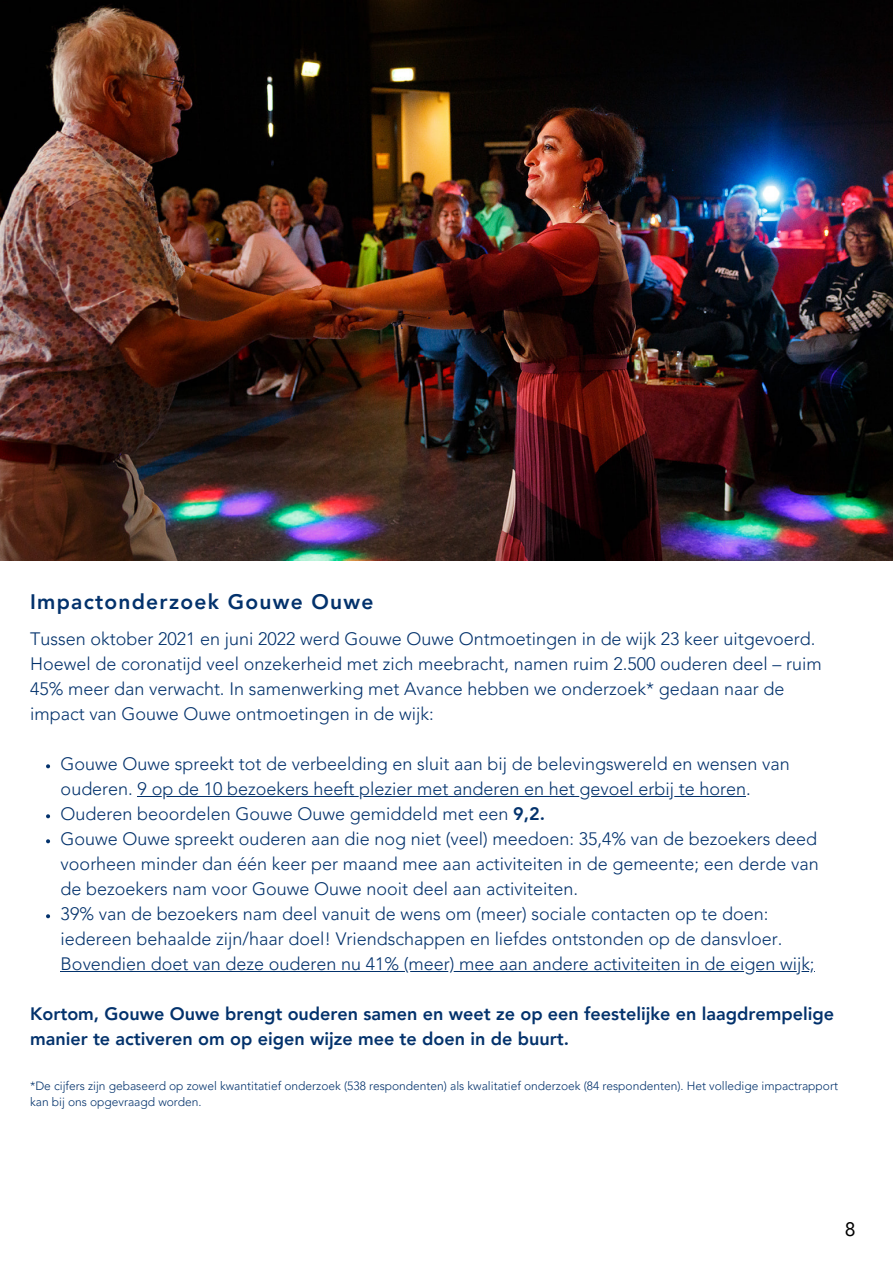
<style>
.page{position:relative;width:893px;height:1264px;background:#fff}
.page>*{position:absolute;margin:0;border:0;box-sizing:border-box;transform-origin:0 0}
.t1{font:800 21px "Avenir LT Pro";letter-spacing:.06em;color:#03326c}
.t2{font:19.5px "Avenir LT Pro";color:#000}
.t3{font:300 18px/25px "Avenir LT Pro";color:#03326c}
.t4{font:800 18px/25px "Avenir LT Pro";color:#03326c}
.t5{font:300 12px/16px "Avenir LT Pro";color:#03326c}
.s1{font-weight:800}
</style>
<div class="page">
<img style="left:0;top:0;width:892px;height:560px">
<svg style="left:46px;top:764px;width:4px;height:4px"></svg>
<hr style="left:138px;top:796px;width:608px;height:1px;background:#03326c">
<svg style="left:46px;top:814px;width:4px;height:4px"></svg>
<svg style="left:46px;top:839px;width:4px;height:4px"></svg>
<svg style="left:46px;top:914px;width:4px;height:4px"></svg>
<hr style="left:61px;top:971px;width:753px;height:1px;background:#03326c">
<p class="t1" style="left:30px;top:593px;width:345px">Impactonderzoek Gouwe Ouwe</p>
<p class="t3" style="left:30px;top:628px;width:793px">Tussen oktober 2021 en juni 2022 werd Gouwe Ouwe Ontmoetingen in de wijk 23 keer uitgevoerd.<br>Hoewel de coronatijd veel onzekerheid met zich meebracht, namen ruim 2.500 ouderen deel – ruim 45% meer dan verwacht. In samenwerking met Avance hebben we onderzoek* gedaan naar de impact van Gouwe Ouwe ontmoetingen in de wijk:</p>
<p class="t3" style="left:61px;top:753px;width:730px">Gouwe Ouwe spreekt tot de verbeelding en sluit aan bij de belevingswereld en wensen van ouderen. 9 op de 10 bezoekers heeft plezier met anderen en het gevoel erbij te horen.</p>
<p class="t3" style="left:61px;top:803px;width:486px">Ouderen beoordelen Gouwe Ouwe gemiddeld met een <span class="s1">9,2.</span></p>
<p class="t3" style="left:61px;top:828px;width:759px;text-align:justify">Gouwe Ouwe spreekt ouderen aan die nog niet (veel) meedoen: 35,4% van de bezoekers deed voorheen minder dan één keer per maand mee aan activiteiten in de gemeente; een derde van de bezoekers nam voor Gouwe Ouwe nooit deel aan activiteiten.</p>
<p class="t3" style="left:61px;top:903px;width:755px">39% van de bezoekers nam deel vanuit de wens om (meer) sociale contacten op te doen: iedereen behaalde zijn/haar doel! Vriendschappen en liefdes ontstonden op de dansvloer.<br>Bovendien doet van deze ouderen nu 41% (meer) mee aan andere activiteiten in de eigen wijk;</p>
<p class="t4" style="left:30px;top:1003px;width:805px">Kortom, Gouwe Ouwe brengt ouderen samen en weet ze op een feestelijke en laagdrempelige manier te activeren om op eigen wijze mee te doen in de buurt.</p>
<p class="t5" style="left:30px;top:1079px;width:809px">*De cijfers zijn gebaseerd op zowel kwantitatief onderzoek (538 respondenten) als kwalitatief onderzoek (84 respondenten). Het volledige impactrapport kan bij ons opgevraagd worden.</p>
<p class="t2" style="left:844px;top:1220px;width:12px">8</p>
</div>
